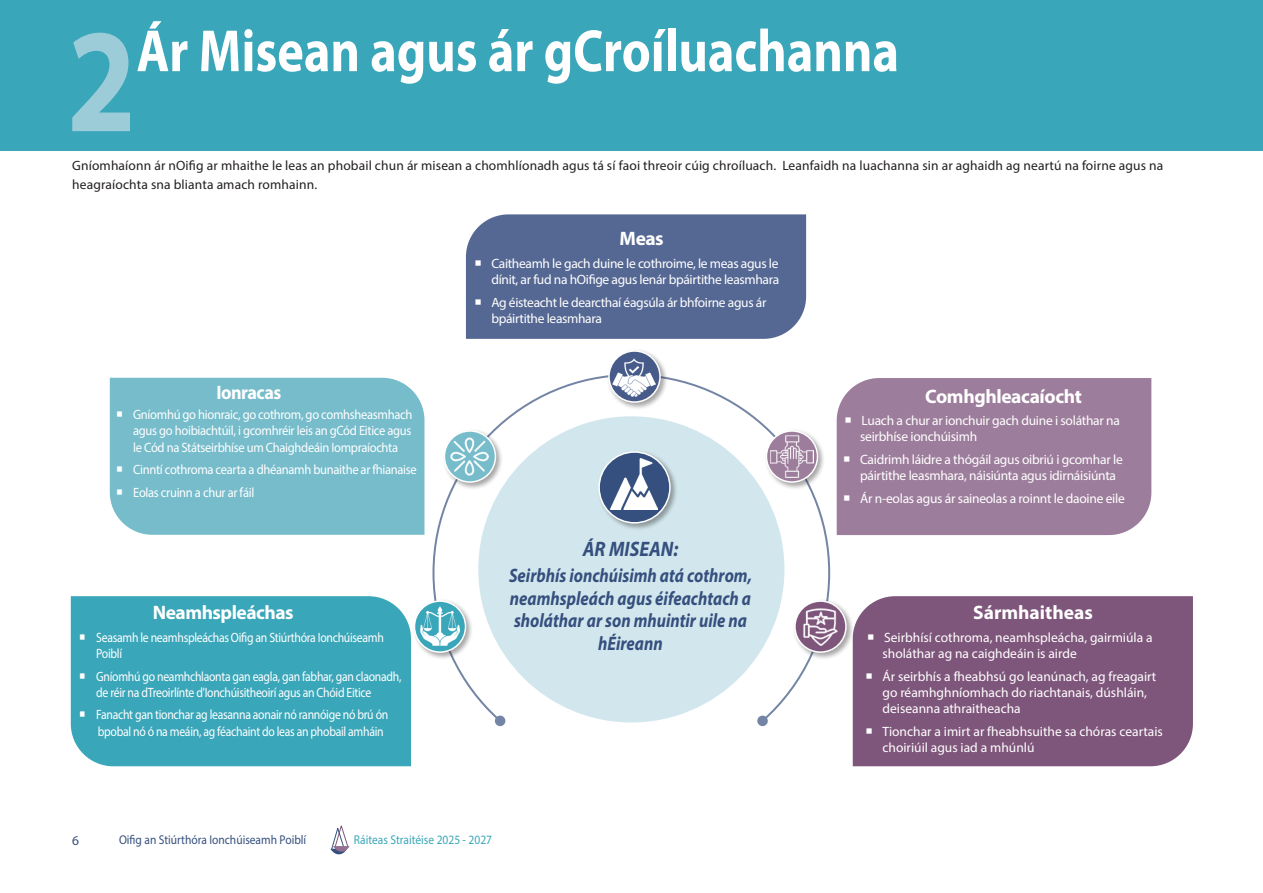
<style>
.page{position:relative;width:1263px;height:893px;background:#fff}
.page>*{position:absolute;margin:0;border:0;box-sizing:border-box;transform-origin:0 0}
.Heading1{font:700 148.95px "Myriad Pro";color:#9bccd8;scale:.84 1}
.Heading1-2{font:700 60px "Myriad Pro";color:#fff;scale:.84 1}
.Normal_Para{font:italic 700 21px "Myriad Pro";color:#354f7e;scale:.9 1}
.Normal_Para-2{font:italic 700 19.5px/22.5px "Myriad Pro";color:#354f7e;text-align:center;scale:.85 1}
.BulletWhite{font:700 19.5px "Myriad Pro";letter-spacing:-.02em;color:#fff}
.BulletWhite-2{font:700 19.5px "Myriad Pro";color:#fff}
.BulletWhite-3{font:700 19.5px "Myriad Pro";letter-spacing:-.02em;color:#fff;scale:.93 1}
.t1{font:13.5px/16.2px "Myriad Pro";letter-spacing:-.025em;color:#fff}
.t2{font:13.5px/16.2px "Myriad Pro";letter-spacing:-.025em;color:#fff;scale:.87 1}
.t3{font:13.5px/16.2px "Myriad Pro";color:#fff}
.t4{font:13.5px/16.2px "Myriad Pro";letter-spacing:-.025em;color:#fff;text-align:justify;scale:.93 1}
.Normal_Para-3{font:13.5px/19.5px "Myriad Pro";letter-spacing:.01em;color:#231f20}
.t5{font:13.5px "Myriad Pro";color:#354f7e}
.t6{font:12.75px "Myriad Pro";color:#354f7e;scale:.9 1}
.t7{font:12.75px "Myriad Pro";color:#3aa6b9;scale:.9 1}
</style>
<div class="page">
<svg style="left:330px;top:825px;width:20px;height:30px"></svg>
<div style="left:0;top:0;width:1263px;height:151px;background:#3aa6b9"></div>
<svg style="left:432px;top:375px;width:398px;height:347px"></svg>
<div style="left:495px;top:716px;width:10px;height:10px;background:#7484a4;border-radius:50%"></div>
<div style="left:757px;top:716px;width:11px;height:10px;background:#7484a4;border-radius:50%"></div>
<div style="left:478px;top:416px;width:306px;height:306px;background:#d2e7ed;border-radius:50%"></div>
<div style="left:71px;top:596px;width:340px;height:170px;background:#3aa6b9"></div>
<div style="left:110px;top:378px;width:314px;height:157px;background:#76bccb"></div>
<div style="left:837px;top:378px;width:314px;height:157px;background:#9d7d9c"></div>
<div style="left:853px;top:596px;width:340px;height:170px;background:#7f567b"></div>
<div style="left:442px;top:429px;width:61px;height:61px;background:#231f20;opacity:.4"></div>
<svg style="left:444px;top:431px;width:51px;height:51px"></svg>
<div style="left:444px;top:430px;width:52px;height:53px;border:2px solid #fff;border-radius:50%"></div>
<img style="left:450px;top:438px;width:38px;height:38px">
<div style="left:764px;top:429px;width:61px;height:61px;background:#231f20;opacity:.4"></div>
<svg style="left:766px;top:431px;width:51px;height:51px"></svg>
<div style="left:766px;top:430px;width:52px;height:53px;border:2px solid #fff;border-radius:50%"></div>
<img style="left:771px;top:435px;width:42px;height:42px">
<div style="left:792px;top:599px;width:62px;height:61px;background:#231f20;opacity:.4"></div>
<svg style="left:795px;top:601px;width:51px;height:51px"></svg>
<div style="left:794px;top:600px;width:53px;height:53px;border:2px solid #fff;border-radius:50%"></div>
<img style="left:803px;top:609px;width:34px;height:36px">
<div style="left:412px;top:599px;width:62px;height:61px;background:#231f20;opacity:.4"></div>
<svg style="left:414px;top:601px;width:51px;height:51px"></svg>
<div style="left:414px;top:600px;width:52px;height:53px;border:2px solid #fff;border-radius:50%"></div>
<img style="left:421px;top:607px;width:38px;height:38px">
<div style="left:606px;top:349px;width:62px;height:61px;background:#231f20;opacity:.4"></div>
<svg style="left:609px;top:351px;width:51px;height:51px"></svg>
<div style="left:608px;top:350px;width:53px;height:53px;border:2px solid #fff;border-radius:50%"></div>
<img style="left:613px;top:358px;width:42px;height:38px">
<div style="left:597px;top:450px;width:81px;height:81px;background:#231f20;opacity:.4"></div>
<svg style="left:599px;top:452px;width:71px;height:71px"></svg>
<div style="left:598px;top:451px;width:73px;height:73px;border:2px solid #fff;border-radius:50%"></div>
<img style="left:611px;top:458px;width:47px;height:51px">
<svg style="left:80px;top:634px;width:5px;height:6px"></svg>
<svg style="left:80px;top:673px;width:5px;height:5px"></svg>
<svg style="left:80px;top:712px;width:5px;height:5px"></svg>
<svg style="left:117px;top:412px;width:5px;height:5px"></svg>
<svg style="left:117px;top:467px;width:5px;height:5px"></svg>
<svg style="left:117px;top:489px;width:5px;height:5px"></svg>
<div style="left:466px;top:214px;width:340px;height:125px;background:#556893"></div>
<svg style="left:846px;top:417px;width:5px;height:6px"></svg>
<svg style="left:844px;top:456px;width:5px;height:6px"></svg>
<svg style="left:844px;top:495px;width:5px;height:5px"></svg>
<svg style="left:868px;top:634px;width:5px;height:6px"></svg>
<svg style="left:867px;top:673px;width:5px;height:5px"></svg>
<svg style="left:867px;top:728px;width:5px;height:5px"></svg>
<p class="Heading1" style="left:67px;top:-16px;width:84px">2</p>
<p class="Heading1-2" style="left:136px;top:12px;width:909px">Ár Misean agus ár gCroíluachanna</p>
<p class="Normal_Para-3" style="left:72px;top:155px;width:1093px">Gníomhaíonn ár nOifig ar mhaithe le leas an phobail chun ár misean a chomhlíonadh agus tá sí faoi threoir cúig chroíluach. Leanfaidh na luachanna sin ar aghaidh ag neartú na foirne agus na heagraíochta sna blianta amach romhainn.</p>
<p class="BulletWhite-3" style="left:216px;top:379px;width:71px">Ionracas</p>
<p class="t4" style="left:133px;top:406px;width:302px">Gníomhú go hionraic, go cothrom, go comhsheasmhach agus go hoibiachtúil, i gcomhréir leis an gCód Eitice agus le Cód na Státseirbhíse um Chaighdeáin Iompraíochta</p>
<p class="t4" style="left:133px;top:461px;width:306px">Cinntí cothroma cearta a dhéanamh bunaithe ar fhianaise</p>
<p class="t4" style="left:133px;top:484px;width:132px">Eolas cruinn a chur ar fáil</p>
<p class="BulletWhite" style="left:153px;top:600px;width:142px">Neamhspleáchas</p>
<p class="t2" style="left:96px;top:629px;width:332px">Seasamh le neamhspleáchas Oifig an Stiúrthóra Ionchúiseamh<br>Poiblí</p>
<p class="t2" style="left:96px;top:668px;width:352px">Gníomhú go neamhchlaonta gan eagla, gan fabhar, gan claonadh, de réir na dTreoirlínte d'Ionchúisitheoirí agus an Chóid Eitice</p>
<p class="t2" style="left:96px;top:707px;width:337px">Fanacht gan tionchar ag leasanna aonair nó rannóige nó brú ón bpobal nó ó na meáin, ag féachaint do leas an phobail amháin</p>
<p class="BulletWhite" style="left:620px;top:226px;width:46px">Meas</p>
<p class="t1" style="left:491px;top:255px;width:289px">Caitheamh le gach duine le cothroime, le meas agus le dínit, ar fud na hOifige agus lenár bpáirtithe leasmhara</p>
<p class="t1" style="left:491px;top:294px;width:277px">Ag éisteacht le dearcthaí éagsúla ár bhfoirne agus ár bpáirtithe leasmhara</p>
<p class="Normal_Para" style="left:583px;top:535px;width:108px">ÁR MISEAN:</p>
<p class="Normal_Para-2" style="left:509px;top:564px;width:287px">Seirbhís ionchúisimh atá cothrom, neamhspleách agus éifeachtach a sholáthar ar son mhuintir uile na hÉireann</p>
<p class="t5" style="left:72px;top:832px;width:8px">6</p>
<p class="t6" style="left:119px;top:832px;width:210px">Oifig an Stiúrthóra Ionchúiseamh Poiblí</p>
<p class="t7" style="left:354px;top:832px;width:155px">Ráiteas Straitéise 2025 - 2027</p>
<p class="BulletWhite" style="left:925px;top:383px;width:158px">Comhghleacaíocht</p>
<p class="t1" style="left:860px;top:412px;width:261px">Luach a chur ar ionchuir gach duine i soláthar na seirbhíse ionchúisimh</p>
<p class="t1" style="left:860px;top:451px;width:264px">Caidrimh láidre a thógáil agus oibriú i gcomhar le páirtithe leasmhara, náisiúnta agus idirnáisiúnta</p>
<p class="t1" style="left:860px;top:490px;width:266px">Ár n-eolas agus ár saineolas a roinnt le daoine eile</p>
<p class="BulletWhite-2" style="left:973px;top:600px;width:121px">Sármhaitheas</p>
<p class="t3" style="left:882px;top:629px;width:272px">Seirbhísí cothroma, neamhspleácha, gairmiúla a sholáthar ag na caighdeáin is airde</p>
<p class="t3" style="left:882px;top:668px;width:275px">Ár seirbhís a fheabhsú go leanúnach, ag freagairt go réamhghníomhach do riachtanais, dúshláin, deiseanna athraitheacha</p>
<p class="t3" style="left:882px;top:723px;width:282px">Tionchar a imirt ar fheabhsuithe sa chóras ceartais choiriúil agus iad a mhúnlú</p>
</div>
